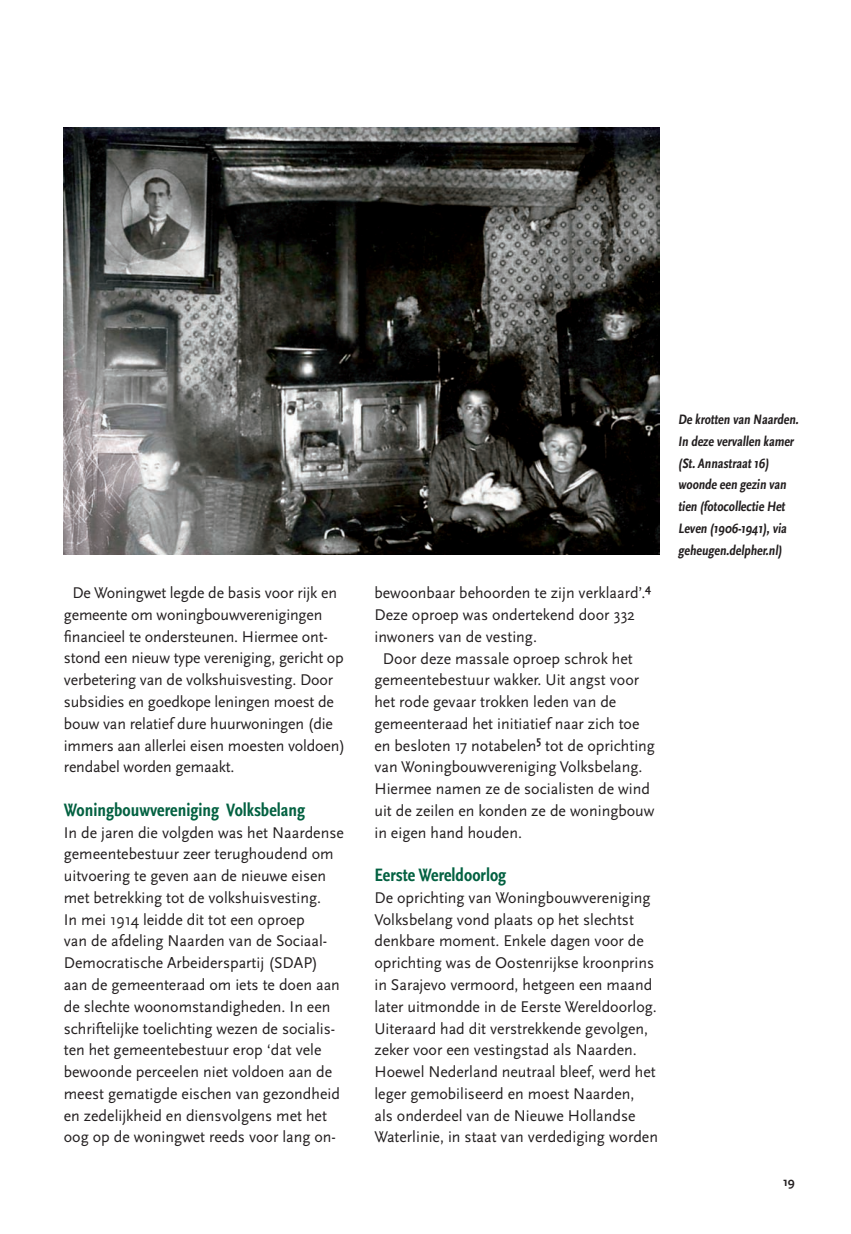
<style>
.page{position:relative;width:851px;height:1234px;background:#fff}
.page>*{position:absolute;margin:0;border:0;box-sizing:border-box;transform-origin:0 0}
.t1{font:700 condensed 18.75px "Scala Sans Pro";color:#036141}
.t2{font:16.2px/21.8px "Scala Sans Pro";color:#231f20}
.t3{font:700 condensed 14.25px/21.8px "Scala Sans Pro";color:#231f20}
.t4{font:700 12.75px "Scala Sans Pro";color:#231f20}
</style>
<div class="page">
<img style="left:64px;top:128px;width:595px;height:426px">
<p class="t2" style="left:64px;top:582px;width:283px;text-indent:9px">De Woningwet legde de basis voor rijk en gemeente om woningbouwverenigingen financieel te ondersteunen. Hiermee ont&shy;stond een nieuw type vereniging, gericht op verbetering van de volkshuisvesting. Door subsidies en goedkope leningen moest de bouw van relatief dure huurwoningen (die immers aan allerlei eisen moesten voldoen) rendabel worden gemaakt.</p>
<p class="t1" style="left:64px;top:798px;width:243px">Woningbouwvereniging Volksbelang</p>
<p class="t2" style="left:64px;top:821px;width:281px">In de jaren die volgden was het Naardense gemeentebestuur zeer terughoudend om uitvoering te geven aan de nieuwe eisen met betrekking tot de volkshuisvesting.<br>In mei 1914 leidde dit tot een oproep<br>van de afdeling Naarden van de Sociaal-Democratische Arbeiderspartij (SDAP) aan de gemeenteraad om iets te doen aan de slechte woonomstandigheden. In een schriftelijke toelichting wezen de socialis&shy;ten het gemeentebestuur erop ‘dat vele bewoonde perceelen niet voldoen aan de meest gematigde eischen van gezondheid en zedelijkheid en diensvolgens met het oog op de woningwet reeds voor lang on-</p>
<p class="t2" style="left:374px;top:582px;width:278px">bewoonbaar behoorden te zijn verklaard’.<sup>4</sup></p>
<p class="t2" style="left:374px;top:603px;width:262px">Deze oproep was ondertekend door 332</p>
<p class="t2" style="left:374px;top:625px;width:164px">inwoners van de vesting.</p>
<p class="t2" style="left:383px;top:647px;width:251px">Door deze massale oproep schrok het</p>
<p class="t2" style="left:374px;top:669px;width:266px">gemeentebestuur wakker. Uit angst voor</p>
<p class="t2" style="left:374px;top:690px;width:243px">het rode gevaar trokken leden van de</p>
<p class="t2" style="left:374px;top:712px;width:266px">gemeenteraad het initiatief naar zich toe</p>
<p class="t2" style="left:374px;top:734px;width:282px">en besloten 17 notabelen<sup>5</sup> tot de oprichting</p>
<p class="t2" style="left:374px;top:756px;width:269px">van Woningbouwvereniging Volksbelang.</p>
<p class="t2" style="left:374px;top:777px;width:277px">Hiermee namen ze de socialisten de wind</p>
<p class="t2" style="left:374px;top:799px;width:281px">uit de zeilen en konden ze de woningbouw</p>
<p class="t2" style="left:374px;top:821px;width:149px">in eigen hand houden.</p>
<p class="t1" style="left:374px;top:864px;width:133px">Eerste Wereldoorlog</p>
<p class="t2" style="left:374px;top:886px;width:285px">De oprichting van Woningbouwvereniging Volksbelang vond plaats op het slechtst denkbare moment. Enkele dagen voor de oprichting was de Oostenrijkse kroonprins in Sarajevo vermoord, hetgeen een maand later uitmondde in de Eerste Wereldoorlog.<br>Uiteraard had dit verstrekkende gevolgen, zeker voor een vestingstad als Naarden.<br>Hoewel Nederland neutraal bleef, werd het leger gemobiliseerd en moest Naarden,<br>als onderdeel van de Nieuwe Hollandse Waterlinie, in staat van verdediging worden</p>
<p class="t3" style="left:678px;top:408px;width:124px">De krotten van Naarden.<br>In deze vervallen kamer (St.Annastraat16) woonde een gezin van tien (fotocollectie Het<br>Leven (1906-1941),via geheugen.delpher.nl)</p>
<p class="t4" style="left:782px;top:1174px;width:13px">19</p>
</div>
